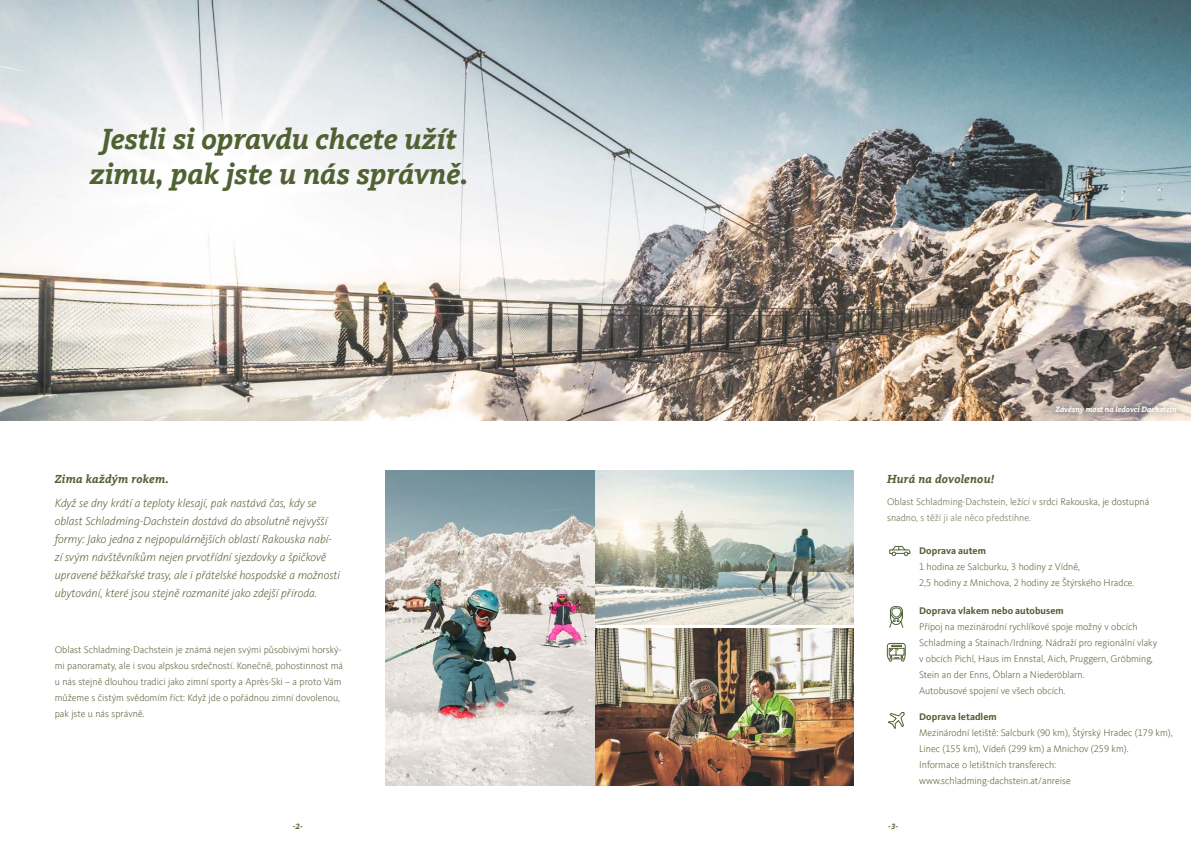
<style>
.page{position:relative;width:1191px;height:842px;background:#fff}
.page>*{position:absolute;margin:0;border:0;box-sizing:border-box;transform-origin:0 0}
.t1{font:italic 700 30px/35px "Kievit Slab Offc Pro";letter-spacing:-.005em;color:#506133;text-align:center}
.t2{font:italic 300 12px/18px "Kievit Offc Pro";color:#506133}
.t3{font:italic 700 12px "Kievit Slab Offc Pro";letter-spacing:.02em;color:#506133}
.t4{font:300 10px/16px "Kievit Offc Pro";color:#506133}
.t5{font:700 10px "Kievit Pro";color:#506133}
.t6{font:italic 700 8px "Kievit Slab Offc Pro";color:#fff}
.t7{font:italic 700 8px "Kievit Slab Offc Pro";color:#506133}
</style>
<div class="page">
<img style="left:385px;top:470px;width:210px;height:316px">
<img style="left:595px;top:470px;width:249px;height:154px">
<img style="left:595px;top:628px;width:249px;height:158px">
<img style="left:0;top:0;width:1191px;height:421px">
<svg style="left:814px;top:470px;width:40px;height:129px;background:#bbc8c4"></svg>
<div style="left:844px;top:472px;width:347px;height:192px;background:#fff"></div>
<div style="left:843px;top:637px;width:348px;height:205px;background:#fff"></div>
<svg style="left:888px;top:712px;width:16px;height:17px"></svg>
<svg style="left:887px;top:643px;width:18px;height:19px"></svg>
<svg style="left:889px;top:606px;width:14px;height:22px"></svg>
<svg style="left:889px;top:546px;width:21px;height:10px"></svg>
<div style="left:1048px;top:399px;width:136px;height:23px;background:#1a1a18;opacity:.25"></div>
<h1 class="t1" style="left:90px;top:121px;width:380px">Jestli si opravdu chcete užít zimu, pak jste u nás správně.</h1>
<p class="t3" style="left:55px;top:472px;width:115px">Zima každým rokem.</p>
<p class="t2" style="left:55px;top:494px;width:287px">Když se dny krátí a teploty klesají, pak nastává čas, kdy se oblast Schladming-Dachstein dostává do absolutně nejvyšší formy: Jako jedna z nejpopulárnějších oblastí Rakouska nabí&shy;zí svým návštěvníkům nejen prvotřídní sjezdovky a špičkově upravené běžkařské trasy, ale i přátelské hospodské a možnosti ubytování, které jsou stejně rozmanité jako zdejší příroda.</p>
<p class="t4" style="left:55px;top:641px;width:290px">Oblast Schladming-Dachstein je známá nejen svými působivými horský&shy;mi panoramaty, ale i svou alpskou srdečností. Konečně, pohostinnost má u nás stejně dlouhou tradici jako zimní sporty a Après-Ski – a proto Vám můžeme s čistým svědomím říct: Když jde o pořádnou zimní dovolenou, pak jste u nás správně.</p>
<p class="t3" style="left:887px;top:472px;width:109px">Hurá na dovolenou!</p>
<p class="t6" style="left:1055px;top:405px;width:123px">Závěsný most na ledovci Dachstein</p>
<p class="t4" style="left:887px;top:494px;width:264px">Oblast Schladming-Dachstein, ležící v srdci Rakouska, je dostupná snadno, s těží ji ale něco předstihne.</p>
<p class="t5" style="left:919px;top:544px;width:68px">Doprava autem</p>
<p class="t4" style="left:919px;top:558px;width:217px">1 hodina ze Salcburku, 3 hodiny z Vídně,<br>2,5 hodiny z Mnichova, 2 hodiny ze Štýrského Hradce.</p>
<p class="t5" style="left:919px;top:605px;width:146px">Doprava vlakem nebo autobusem</p>
<p class="t4" style="left:919px;top:619px;width:240px">Přípoj na mezinárodní rychlíkové spoje možný v obcích Schladming a Stainach/Irdning. Nádraží pro regionální vlaky v obcích Pichl, Haus im Ennstal, Aich, Pruggern, Gröbming, Stein an der Enns, Öblarn a Niederöblarn.<br>Autobusové spojení ve všech obcích.</p>
<p class="t5" style="left:919px;top:710px;width:79px">Doprava letadlem</p>
<p class="t4" style="left:919px;top:724px;width:255px">Mezinárodní letiště: Salcburk (90 km), Štýrský Hradec (179 km), Linec (155 km), Vídeň (299 km) a Mnichov (259 km).<br>Informace o letištních transferech: www.schladming-dachstein.at/anreise</p>
<p class="t7" style="left:293px;top:821px;width:12px">-2-</p>
<p class="t7" style="left:888px;top:821px;width:12px">-3-</p>
</div>
